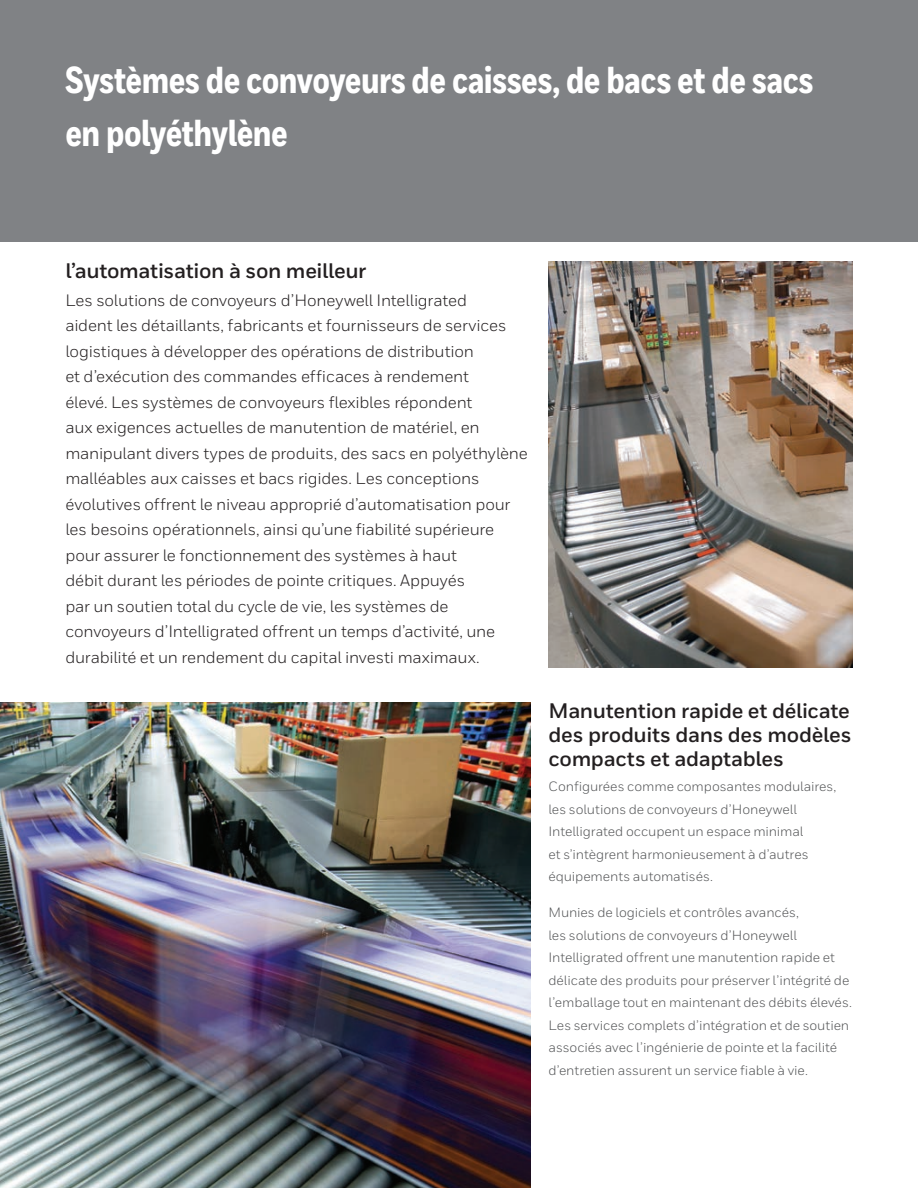
<style>
.page{position:relative;width:918px;height:1188px;background:#fff}
.page>*{position:absolute;margin:0;border:0;box-sizing:border-box;transform-origin:0 0}
.Headline{font:800 37.5px/52.5px "Honeywell Cond";letter-spacing:-.015em;color:#fff}
.Heading_2__14_16{font:700 21px/24px "Honeywell Sans";letter-spacing:-.015em;color:#231f20;text-align:justify}
.Intro__Body{font:16.5px/25.5px "Honeywell Sans";letter-spacing:-.01em;color:#231f20}
.Body__9_14_pt{font:13.5px/22.5px "Honeywell Sans";letter-spacing:-.005em;color:#545557}
</style>
<div class="page">
<div style="left:0;top:0;width:918px;height:242px;background:#808285"></div>
<img style="left:549px;top:261px;width:304px;height:406px">
<img style="left:0;top:702px;width:531px;height:486px">
<p class="Headline" style="left:65px;top:55px;width:749px">Systèmes de convoyeurs de caisses, de bacs et de sacs en polyéthylène</p>
<p class="Heading_2__14_16" style="left:65px;top:259px;width:303px">l’automatisation à son meilleur</p>
<p class="Intro__Body" style="left:65px;top:287px;width:464px">Les solutions de convoyeurs d’Honeywell Intelligrated<br>aident les détaillants, fabricants et fournisseurs de services logistiques à développer des opérations de distribution<br>et d’exécution des commandes efficaces à rendement<br>élevé. Les systèmes de convoyeurs flexibles répondent<br>aux exigences actuelles de manutention de matériel, en manipulant divers types de produits, des sacs en polyéthylène malléables aux caisses et bacs rigides. Les conceptions évolutives offrent le niveau approprié d’automatisation pour les besoins opérationnels, ainsi qu’une fiabilité supérieure pour assurer le fonctionnement des systèmes à haut<br>débit durant les périodes de pointe critiques. Appuyés<br>par un soutien total du cycle de vie, les systèmes de convoyeurs d’Intelligrated offrent un temps d’activité, une durabilité et un rendement du capital investi maximaux.</p>
<p class="Heading_2__14_16" style="left:549px;top:699px;width:304px">Manutention rapide et délicate des produits dans des modèles compacts et adaptables</p>
<p class="Body__9_14_pt" style="left:549px;top:775px;width:289px">Configurées comme composantes modulaires, les solutions de convoyeurs d’Honeywell Intelligrated occupent un espace minimal<br>et s’intègrent harmonieusement à d’autres équipements automatisés.</p>
<p class="Body__9_14_pt" style="left:549px;top:901px;width:305px">Munies de logiciels et contrôles avancés,<br>les solutions de convoyeurs d’Honeywell Intelligrated offrent une manutention rapide et délicate des produits pour préserver l’intégrité de l’emballage tout en maintenant des débits élevés.<br>Les services complets d’intégration et de soutien associés avec l’ingénierie de pointe et la facilité d’entretien assurent un service fiable à vie.</p>
</div>
